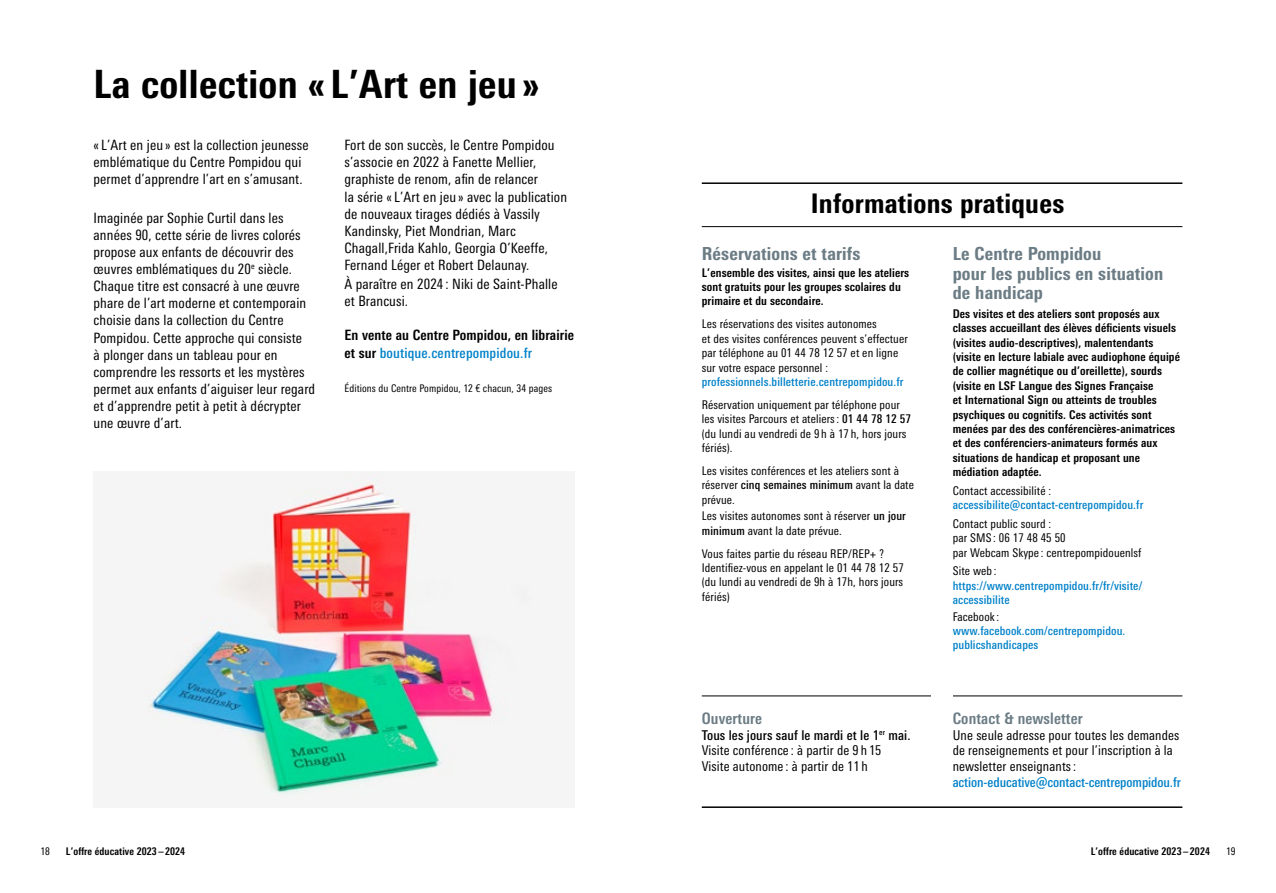
<style>
.page{position:relative;width:1276px;height:893px;background:#fff}
.page>*{position:absolute;margin:0;border:0;box-sizing:border-box;transform-origin:0 0}
.t1{font:800 condensed 39px "Univers Next Pro";letter-spacing:.01em;color:#000}
.t2{font:800 condensed 27px "Univers Next Pro";letter-spacing:.01em;color:#000}
.t3{font:800 condensed 18px/19.5px "Univers Next Pro";letter-spacing:.01em;color:#6b7c85}
.t4{font:700 condensed 15.75px "Univers Next Pro";letter-spacing:.01em;color:#6b7c85}
.t5{font:condensed 14.25px/17.1px "Univers Next Pro";letter-spacing:.01em;color:#000}
.t6{font:700 condensed 14.25px/17.1px "Univers Next Pro";letter-spacing:.01em;color:#000}
.t7{font:condensed 13.5px/15.8px "Univers Next Pro";letter-spacing:.01em;color:#000}
.t8{font:500 condensed 13.5px "Univers Next Pro";letter-spacing:-.005em;color:#0081c9}
.t9{font:condensed 12px/14.4px "Univers Next Pro";letter-spacing:.01em;color:#000}
.t10{font:700 condensed 12px/14.4px "Univers Next Pro";letter-spacing:.01em;color:#000}
.t11{font:500 condensed 12px/14.4px "Univers Next Pro";letter-spacing:.01em;color:#0081c9}
.t12{font:700 condensed 10.5px "Univers Next Pro";letter-spacing:.01em;color:#000}
.t13{font:condensed 10.5px "Univers Next Pro";letter-spacing:.01em;color:#000}
.s1{font-weight:500;color:#0081c9}
.s2{font-weight:500}
</style>
<div class="page">
<hr style="left:702px;top:182px;width:480px;height:2px;background:#000">
<hr style="left:702px;top:806px;width:480px;height:2px;background:#000">
<hr style="left:702px;top:226px;width:480px;height:1px;background:#000">
<hr style="left:702px;top:696px;width:480px;height:1px;background:#000">
<div style="left:931px;top:630px;width:21px;height:151px;background:#fff"></div>
<img style="left:145px;top:472px;width:387px;height:325px">
<h1 class="t1" style="left:94px;top:60px;width:447px">La collection « L’Art en jeu »</h1>
<p class="t5" style="left:94px;top:136px;width:217px">« L’Art en jeu » est la collection jeunesse emblématique du Centre Pompidou qui permet d’apprendre l’art en s’amusant.</p>
<p class="t5" style="left:94px;top:209px;width:223px">Imaginée par Sophie Curtil dans les années 90, cette série de livres colorés propose aux enfants de découvrir des œuvres emblématiques du 20<sup>e</sup> siècle.<br>Chaque titre est consacré à une œuvre phare de l’art moderne et contemporain choisie dans la collection du Centre Pompidou. Cette approche qui consiste<br>à plonger dans un tableau pour en comprendre les ressorts et les mystères permet aux enfants d’aiguiser leur regard et d’apprendre petit à petit à décrypter une œuvre d’art.</p>
<p class="t5" style="left:344px;top:136px;width:224px">Fort de son succès, le Centre Pompidou s’associe en 2022 à Fanette Mellier, graphiste de renom, afin de relancer<br>la série « L’Art en jeu » avec la publication de nouveaux tirages dédiés à Vassily Kandinsky, Piet Mondrian, Marc Chagall,Frida Kahlo, Georgia O’Keeffe, Fernand Léger et Robert Delaunay.</p>
<p class="t5" style="left:344px;top:275px;width:215px">À paraître en 2024 : Niki de Saint-Phalle et Brancusi.</p>
<p class="t6" style="left:344px;top:327px;width:231px">En vente au Centre Pompidou, en librairie et sur <span class="s1">boutique.centrepompidou.fr</span></p>
<p class="t13" style="left:344px;top:382px;width:209px">Éditions du Centre Pompidou, 12 € chacun, 34 pages</p>
<h2 class="t2" style="left:811px;top:187px;width:255px">Informations pratiques</h2>
<p class="t3" style="left:702px;top:244px;width:160px">Réservations et tarifs</p>
<p class="t10" style="left:702px;top:265px;width:209px">L’ensemble des visites, ainsi que les ateliers sont gratuits pour les groupes scolaires du primaire et du secondaire.</p>
<p class="t9" style="left:702px;top:317px;width:208px">Les réservations des visites autonomes<br>et des visites conférences peuvent s’effectuer par téléphone au 01 44 78 12 57 et en ligne sur votre espace personnel :</p>
<p class="t11" style="left:702px;top:374px;width:203px">professionnels.billetterie.centrepompidou.fr</p>
<p class="t9" style="left:702px;top:397px;width:211px">Réservation uniquement par téléphone pour les visites Parcours et ateliers: <span class="s2">01 44 78 12 57 </span>(du lundi au vendredi de 9 h à 17 h, hors jours fériés).</p>
<p class="t9" style="left:702px;top:463px;width:214px">Les visites conférences et les ateliers sont à réserver <span class="s2">cinq semaines minimum</span> avant la date prévue.</p>
<p class="t9" style="left:702px;top:509px;width:206px">Les visites autonomes sont à réserver <span class="s2">un jour minimum</span> avant la date prévue.</p>
<p class="t9" style="left:702px;top:546px;width:203px">Vous faites partie du réseau REP/REP+ ?<br>Identifiez-vous en appelant le 01 44 78 12 57 (du lundi au vendredi de 9h à 17h, hors jours fériés)</p>
<p class="t3" style="left:952px;top:244px;width:212px">Le Centre Pompidou<br>pour les publics en situation de handicap</p>
<p class="t10" style="left:952px;top:306px;width:229px">Des visites et des ateliers sont proposés aux classes accueillant des élèves déficients visuels (visites audio-descriptives), malentendants (visite en lecture labiale avec audiophone équipé de collier magnétique ou d’oreillette), sourds (visite en LSF Langue des Signes Française<br>et International Sign ou atteints de troubles psychiques ou cognitifs. Ces activités sont menées par des des conférencières-animatrices et des conférenciers-animateurs formés aux situations de handicap et proposant une médiation adaptée.</p>
<p class="t9" style="left:952px;top:483px;width:100px">Contact accessibilité :</p>
<p class="t11" style="left:952px;top:498px;width:192px">accessibilite@contact-centrepompidou.fr</p>
<p class="t9" style="left:952px;top:516px;width:190px">Contact public sourd :<br>par SMS : 06 17 48 45 50<br>par Webcam Skype : centrepompidouenlsf</p>
<p class="t9" style="left:952px;top:564px;width:45px">Site web :</p>
<p class="t11" style="left:952px;top:578px;width:191px">https://www.centrepompidou.fr/fr/visite/ accessibilite</p>
<p class="t9" style="left:952px;top:609px;width:48px">Facebook :</p>
<p class="t11" style="left:952px;top:623px;width:174px">www.facebook.com/centrepompidou. publicshandicapes</p>
<p class="t4" style="left:702px;top:709px;width:62px">Ouverture</p>
<p class="t7" style="left:702px;top:727px;width:210px"><span class="s2">Tous les jours sauf le mardi et le 1</span><sup>er</sup> <span class="s2">mai.<br></span>Visite conférence : à partir de 9 h 15<br>Visite autonome : à partir de 11 h</p>
<p class="t4" style="left:952px;top:709px;width:131px">Contact &amp; newsletter</p>
<p class="t7" style="left:952px;top:727px;width:228px">Une seule adresse pour toutes les demandes de renseignements et pour l’inscription à la newsletter enseignants:</p>
<p class="t8" style="left:952px;top:774px;width:230px">action-educative@contact-centrepompidou.fr</p>
<p class="t13" style="left:40px;top:845px;width:11px">18</p>
<p class="t12" style="left:66px;top:845px;width:121px">L’offre éducative 2023 – 2024</p>
<p class="t12" style="left:1090px;top:845px;width:121px">L’offre éducative 2023 – 2024</p>
<p class="t13" style="left:1226px;top:845px;width:11px">19</p>
</div>
